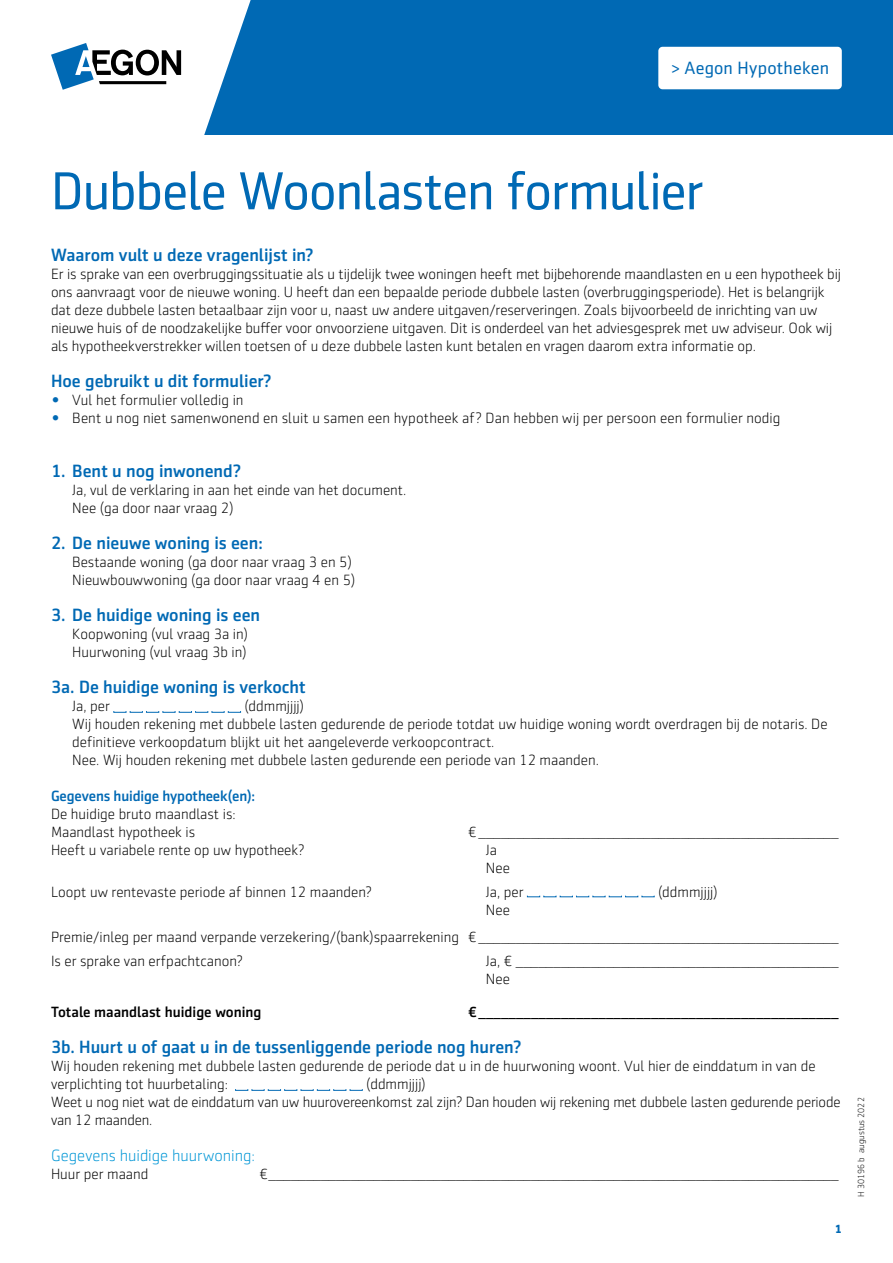
<style>
.page{position:relative;width:893px;height:1263px;background:#fff}
.page>*{position:absolute;margin:0;border:0;box-sizing:border-box;transform-origin:0 0}
.t1{font:54px "Sentico Sans DT";letter-spacing:-.02em;color:#0069b4}
.BODY_kopje_niveau_1{font:500 18px "Sentico Sans DT";color:#0069b4}
.t2{font:18px "Sentico Sans DT";letter-spacing:.01em;color:#0069b4}
.BODY_kopje_niveau_2{font:300 16.5px "Sentico Sans DT";color:#0096d6}
.FORM_body_lezen{font:300 15px/18px "Sentico Sans DT";color:#000}
.FORM_body_invulregel{font:300 15px "Sentico Sans DT";color:#000}
.FORM_body_lezen-2{font:500 15px "Sentico Sans DT";color:#000}
.Tabel_kopje_niveau_2{font:500 15px "Sentico Sans DT";letter-spacing:-.01em;color:#0069b4}
.t3{font:700 12px "Sentico Sans DT";color:#0069b4}
.t4{font:300 9px "Sentico Sans DT";color:#000}
.s1{font-size:18px;color:#0069b4}
</style>
<div class="page">
<div style="left:0;top:0;width:893px;height:135px;background:#0069b4"></div>
<svg style="left:0;top:0;width:251px;height:713px"></svg>
<svg style="left:51px;top:43px;width:130px;height:47px"></svg>
<div style="left:658px;top:47px;width:184px;height:42px;background:#fff;border-radius:4px"></div>
<svg style="left:114px;top:711px;width:127px;height:1px"></svg>
<svg style="left:527px;top:895px;width:127px;height:2px"></svg>
<svg style="left:235px;top:1089px;width:128px;height:1px"></svg>
<p class="t2" style="left:671px;top:58px;width:159px">&gt; Aegon Hypotheken</p>
<h1 class="t1" style="left:51px;top:161px;width:654px">Dubbele Woonlasten formulier</h1>
<p class="BODY_kopje_niveau_1" style="left:51px;top:245px;width:264px">Waarom vult u deze vragenlijst in?</p>
<p class="FORM_body_lezen" style="left:51px;top:265px;width:792px">Er is sprake van een overbruggingssituatie als u tijdelijk twee woningen heeft met bijbehorende maandlasten en u een hypotheek bij ons aanvraagt voor de nieuwe woning. U heeft dan een bepaalde periode dubbele lasten (overbruggingsperiode). Het is belangrijk dat deze dubbele lasten betaalbaar zijn voor u, naast uw andere uitgaven/reserveringen. Zoals bijvoorbeeld de inrichting van uw nieuwe huis of de noodzakelijke buffer voor onvoorziene uitgaven. Dit is onderdeel van het adviesgesprek met uw adviseur. Ook wij als hypotheekverstrekker willen toetsen of u deze dubbele lasten kunt betalen en vragen daarom extra informatie op.</p>
<p class="BODY_kopje_niveau_1" style="left:51px;top:371px;width:222px">Hoe gebruikt u dit formulier?</p>
<p class="FORM_body_lezen" style="left:51px;top:391px;width:194px"><span class="s1">•</span> Vul het formulier volledig in</p>
<p class="FORM_body_lezen" style="left:51px;top:409px;width:731px"><span class="s1">•</span> Bent u nog niet samenwonend en sluit u samen een hypotheek af? Dan hebben wij per persoon een formulier nodig</p>
<p class="BODY_kopje_niveau_1" style="left:51px;top:461px;width:192px">1. Bent u nog inwonend?</p>
<p class="FORM_body_lezen" style="left:72px;top:481px;width:336px">Ja, vul de verklaring in aan het einde van het document.</p>
<p class="FORM_body_lezen" style="left:72px;top:499px;width:163px">Nee (ga door naar vraag 2)</p>
<p class="BODY_kopje_niveau_1" style="left:51px;top:533px;width:213px">2. De nieuwe woning is een:</p>
<p class="FORM_body_lezen" style="left:72px;top:553px;width:281px">Bestaande woning (ga door naar vraag 3 en 5)</p>
<p class="FORM_body_lezen" style="left:72px;top:571px;width:285px">Nieuwbouwwoning (ga door naar vraag 4 en 5)</p>
<p class="BODY_kopje_niveau_1" style="left:51px;top:605px;width:211px">3. De huidige woning is een</p>
<p class="FORM_body_lezen" style="left:72px;top:625px;width:177px">Koopwoning (vul vraag 3a in)</p>
<p class="FORM_body_lezen" style="left:72px;top:643px;width:176px">Huurwoning (vul vraag 3b in)</p>
<p class="BODY_kopje_niveau_1" style="left:51px;top:677px;width:256px">3a. De huidige woning is verkocht</p>
<p class="FORM_body_lezen" style="left:72px;top:697px;width:39px">Ja, per</p>
<p class="FORM_body_lezen" style="left:244px;top:697px;width:61px">(ddmmjjjj)</p>
<p class="FORM_body_lezen" style="left:72px;top:715px;width:757px">Wij houden rekening met dubbele lasten gedurende de periode totdat uw huidige woning wordt overdragen bij de notaris. De definitieve verkoopdatum blijkt uit het aangeleverde verkoopcontract.</p>
<p class="FORM_body_lezen" style="left:72px;top:751px;width:528px">Nee. Wij houden rekening met dubbele lasten gedurende een periode van 12 maanden.</p>
<p class="Tabel_kopje_niveau_2" style="left:51px;top:787px;width:206px">Gegevens huidige hypotheek(en):</p>
<p class="FORM_body_lezen" style="left:51px;top:805px;width:186px">De huidige bruto maandlast is:</p>
<p class="FORM_body_lezen" style="left:51px;top:823px;width:146px">Maandlast hypotheek is</p>
<p class="FORM_body_lezen" style="left:468px;top:823px;width:372px">€ ________________________________________________</p>
<p class="FORM_body_lezen" style="left:51px;top:841px;width:255px">Heeft u variabele rente op uw hypotheek?</p>
<p class="FORM_body_lezen" style="left:486px;top:841px;width:13px">Ja</p>
<p class="FORM_body_lezen" style="left:486px;top:859px;width:25px">Nee</p>
<p class="FORM_body_lezen" style="left:51px;top:883px;width:322px">Loopt uw rentevaste periode af binnen 12 maanden?</p>
<p class="FORM_body_lezen" style="left:486px;top:883px;width:39px">Ja, per</p>
<p class="FORM_body_lezen" style="left:658px;top:883px;width:61px">(ddmmjjjj)</p>
<p class="FORM_body_lezen" style="left:486px;top:901px;width:25px">Nee</p>
<p class="FORM_body_invulregel" style="left:51px;top:929px;width:789px">Premie/inleg per maand verpande verzekering/(bank)spaarrekening € ________________________________________________</p>
<p class="FORM_body_lezen" style="left:51px;top:952px;width:194px">Is er sprake van erfpachtcanon?</p>
<p class="FORM_body_lezen" style="left:486px;top:952px;width:354px">Ja, € ___________________________________________</p>
<p class="FORM_body_lezen" style="left:486px;top:970px;width:25px">Nee</p>
<p class="FORM_body_lezen-2" style="left:51px;top:1003px;width:212px">Totale maandlast huidige woning</p>
<p class="FORM_body_lezen-2" style="left:468px;top:1003px;width:372px">€________________________________________________</p>
<p class="BODY_kopje_niveau_1" style="left:51px;top:1037px;width:472px">3b. Huurt u of gaat u in de tussenliggende periode nog huren?</p>
<p class="FORM_body_lezen" style="left:51px;top:1057px;width:766px">Wij houden rekening met dubbele lasten gedurende de periode dat u in de huurwoning woont. Vul hier de einddatum in van de verplichting tot huurbetaling:</p>
<p class="FORM_body_lezen" style="left:366px;top:1075px;width:61px">(ddmmjjjj)</p>
<p class="FORM_body_lezen" style="left:51px;top:1093px;width:791px">Weet u nog niet wat de einddatum van uw huurovereenkomst zal zijn? Dan houden wij rekening met dubbele lasten gedurende periode van 12 maanden.</p>
<p class="BODY_kopje_niveau_2" style="left:51px;top:1147px;width:205px">Gegevens huidige huurwoning:</p>
<p class="FORM_body_lezen" style="left:51px;top:1165px;width:99px">Huur per maand</p>
<p class="FORM_body_lezen" style="left:259px;top:1165px;width:581px">€____________________________________________________________________________</p>
<p class="t3" style="left:835px;top:1222px;width:9px">1</p>
<p class="t4" style="left:856px;top:1197px;width:101px;rotate:-90deg">H 30196 b augustus 2022</p>
</div>
